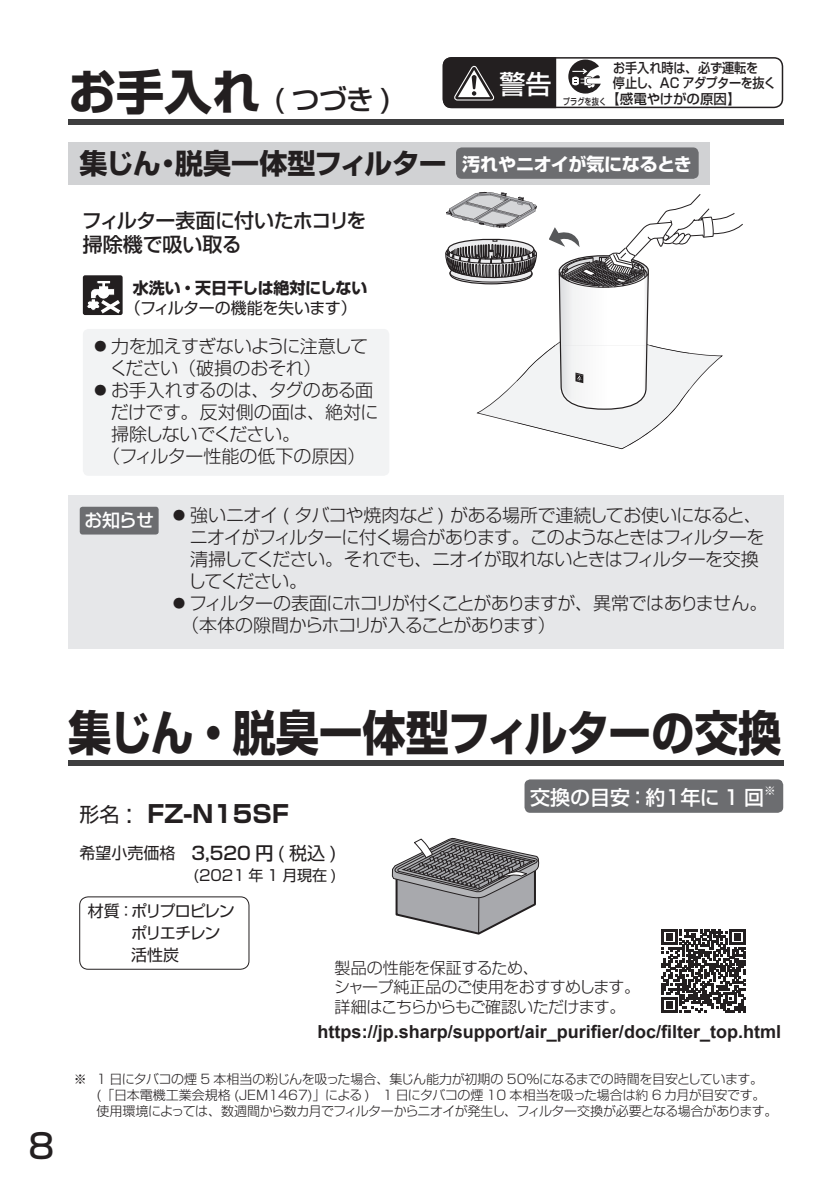
<style>
.page{position:relative;width:840px;height:1191px;background:#fff}
.page>*{position:absolute;margin:0;border:0;box-sizing:border-box;transform-origin:0 0}
.t1{font:700 48px "Shin Go Pro";letter-spacing:-.015em;color:#231f20;scale:.9 1}
.t2{font:500 34px "Shin Go Pro";color:#231f20}
.t3{font:700 28px "Shin Go Pro";letter-spacing:-.03em;color:#231f20}
.t4{font:500 28px "Shin Go Pro";color:#231f20}
.t5{font:500 26px "Shin Go Pro";color:#fff}
.t6{font:700 24px "Shin Go Pro";color:#231f20}
.t7{font:500 20px/24px "Shin Go Pro";letter-spacing:-.03em;color:#231f20}
.t8{font:500 20px "Shin Go Pro";letter-spacing:-.005em;color:#fff}
.t9{font:300 18px "Shin Go Pro";letter-spacing:-.04em;color:#231f20}
.t10{font:700 18px "Arial";color:#231f20}
.t11{font:300 18px "Shin Go Pro";letter-spacing:-.01em;color:#231f20}
.t12{font:300 18px "Shin Go Pro";letter-spacing:-.08em;color:#231f20}
.t13{font:300 18px "Shin Go Pro";color:#231f20}
.t14{font:300 16px/19.4px "Shin Go Pro";letter-spacing:-.035em;color:#231f20}
.t15{font:16px "Shin Go Pro";letter-spacing:-.03em;color:#231f20}
.t16{font:16px/22px "Shin Go Pro";letter-spacing:-.08em;color:#231f20}
.t17{font:700 16px "Shin Go Pro";letter-spacing:-.005em;color:#231f20}
.t18{font:15px "Shin Go Pro";color:#231f20}
.t19{font:500 13.6px/15.4px "Shin Go Pro";letter-spacing:-.015em;color:#231f20;scale:.9 1}
.t20{font:500 13.6px "Shin Go Pro";letter-spacing:-.015em;color:#231f20}
.t21{font:300 13px/16px "Shin Go Pro";letter-spacing:-.03em;color:#231f20}
.t22{font:500 11.6px "Shin Go Pro";color:#fff}
.s1{font-weight:700;font-size:48px}
.s2{font-size:18px;color:#fff}
.s3{font-weight:500;color:#fff}
.s4{font-weight:400;font-size:20px}
.s5{font-weight:400}
.s6{font-weight:500;font-size:18px}
.s7{font-size:18px}
</style>
<div class="page">
<div style="left:68px;top:119px;width:714px;height:6px;background:#3e3e3f"></div>
<svg style="left:568px;top:60px;width:32px;height:34px"></svg>
<div style="left:442px;top:57px;width:340px;height:51px;border:2px solid #231f20;border-radius:9px"></div>
<svg style="left:442px;top:57px;width:114px;height:51px;background:#373435"></svg>
<div style="left:83px;top:329px;width:306px;height:147px;background:#f2f3f4;border-radius:6px"></div>
<div style="left:68px;top:495px;width:714px;height:153px;background:#e6e7e9"></div>
<div style="left:80px;top:507px;width:78px;height:27px;background:#6c6d70;border-radius:3px"></div>
<div style="left:68px;top:142px;width:641px;height:42px;background:#d1d2d4"></div>
<div style="left:456px;top:147px;width:242px;height:32px;background:#6c6d70;border-radius:6px"></div>
<div style="left:83px;top:275px;width:39px;height:40px;background:#231f20;border-radius:2px"></div>
<svg style="left:86px;top:279px;width:37px;height:37px"></svg>
<svg style="left:445px;top:192px;width:298px;height:257px"></svg>
<div style="left:524px;top:779px;width:258px;height:33px;background:#6c6d70;border-radius:6px"></div>
<div style="left:79px;top:896px;width:170px;height:73px;border:1px solid #231f20;border-radius:9px"></div>
<div style="left:68px;top:760px;width:714px;height:5px;background:#3e3e3f"></div>
<svg style="left:391px;top:837px;width:148px;height:98px"></svg>
<svg style="left:661px;top:929px;width:84px;height:84px"></svg>
<h3 class="t4" style="left:68px;top:77px;width:326px"><span class="s1">お手入れ</span> ( つづき )</h3>
<h3 class="t5" style="left:499px;top:63px;width:53px">警告</h3>
<p class="t19" style="left:612px;top:58px;width:182px">お手入れ時は、必ず運転を<br>停止し、AC アダプターを抜く</p>
<p class="t20" style="left:562px;top:87px;width:179px"><sub>プラグを抜く</sub>【感電やけがの原因】</p>
<h3 class="t3" style="left:79px;top:141px;width:613px">集じん・脱臭一体型フィルター <span class="s2">汚れやニオイが気になるとき</span></h3>
<p class="t7" style="left:82px;top:206px;width:286px">フィルター表面に付いたホコリを掃除機で吸い取る</p>
<p class="t17" style="left:133px;top:275px;width:236px">水洗い・天日干しは絶対にしない</p>
<p class="t15" style="left:125px;top:295px;width:233px">（フィルターの機能を失います）</p>
<p class="t9" style="left:91px;top:332px;width:278px">⿟力を加えすぎないように注意して</p>
<p class="t11" style="left:110px;top:354px;width:213px">ください（破損のおそれ）</p>
<p class="t9" style="left:91px;top:376px;width:283px">⿟お手入れするのは、タグのある面</p>
<p class="t11" style="left:111px;top:398px;width:269px">だけです。反対側の面は、絶対に</p>
<p class="t9" style="left:111px;top:420px;width:190px">掃除しないでください。</p>
<p class="t13" style="left:102px;top:442px;width:265px">（フィルター性能の低下の原因）</p>
<p class="t9" style="left:84px;top:501px;width:678px"><span class="s3">お知らせ</span> ⿟強いニオイ ( タバコや焼肉など ) がある場所で連続してお使いになると、</p>
<p class="t9" style="left:190px;top:523px;width:575px">ニオイがフィルターに付く場合があります。このようなときはフィルターを</p>
<p class="t9" style="left:190px;top:544px;width:569px">清掃してください。それでも、ニオイが取れないときはフィルターを交換</p>
<p class="t9" style="left:188px;top:566px;width:120px">してください。</p>
<p class="t9" style="left:170px;top:588px;width:598px">⿟フィルターの表面にホコリが付くことがありますが、異常ではありません。</p>
<p class="t12" style="left:181px;top:610px;width:376px">（本体の隙間からホコリが入ることがあります）</p>
<h2 class="t2" style="left:28px;top:1117px;width:27px">8</h2>
<h1 class="t1" style="left:68px;top:695px;width:793px">集じん・脱臭一体型フィルターの交換</h1>
<p class="t8" style="left:530px;top:780px;width:235px">交換の目安：約１年に 1 回</p>
<p class="t22" style="left:763px;top:781px;width:13px">※</p>
<h3 class="t6" style="left:79px;top:795px;width:210px"><span class="s4">形名</span> <span class="s5">:</span> FZ-N15SF</h3>
<p class="t15" style="left:79px;top:840px;width:258px">希望小売価格　<span class="s6">3,520 円</span> <span class="s7">( 税込 )</span></p>
<p class="t18" style="left:193px;top:863px;width:144px">(2021 年 1 月現在 )</p>
<p class="t16" style="left:131px;top:898px;width:105px;text-indent:-43px">材質：ポリプロピレンポリエチレン活性炭</p>
<p class="t14" style="left:334px;top:956px;width:307px">製品の性能を保証するため、<br>シャープ純正品のご使用をおすすめします。詳細はこちらからもご確認いただけます。</p>
<p class="t10" style="left:317px;top:1019px;width:465px">https://jp.sharp/support/air_purifier/doc/filter_top.html</p>
<p class="t21" style="left:96px;top:1069px;width:682px;text-indent:-23px">※ 1 日にタバコの煙 5 本相当の粉じんを吸った場合、集じん能力が初期の 50％になるまでの時間を目安としています。<br>( ｢日本電機工業会規格 (JEM1467)｣による )　1 日にタバコの煙 10 本相当を吸った場合は約 6 カ月が目安です。使用環境によっては、数週間から数カ月でフィルターからニオイが発生し、フィルター交換が必要となる場合があります。</p>
</div>
